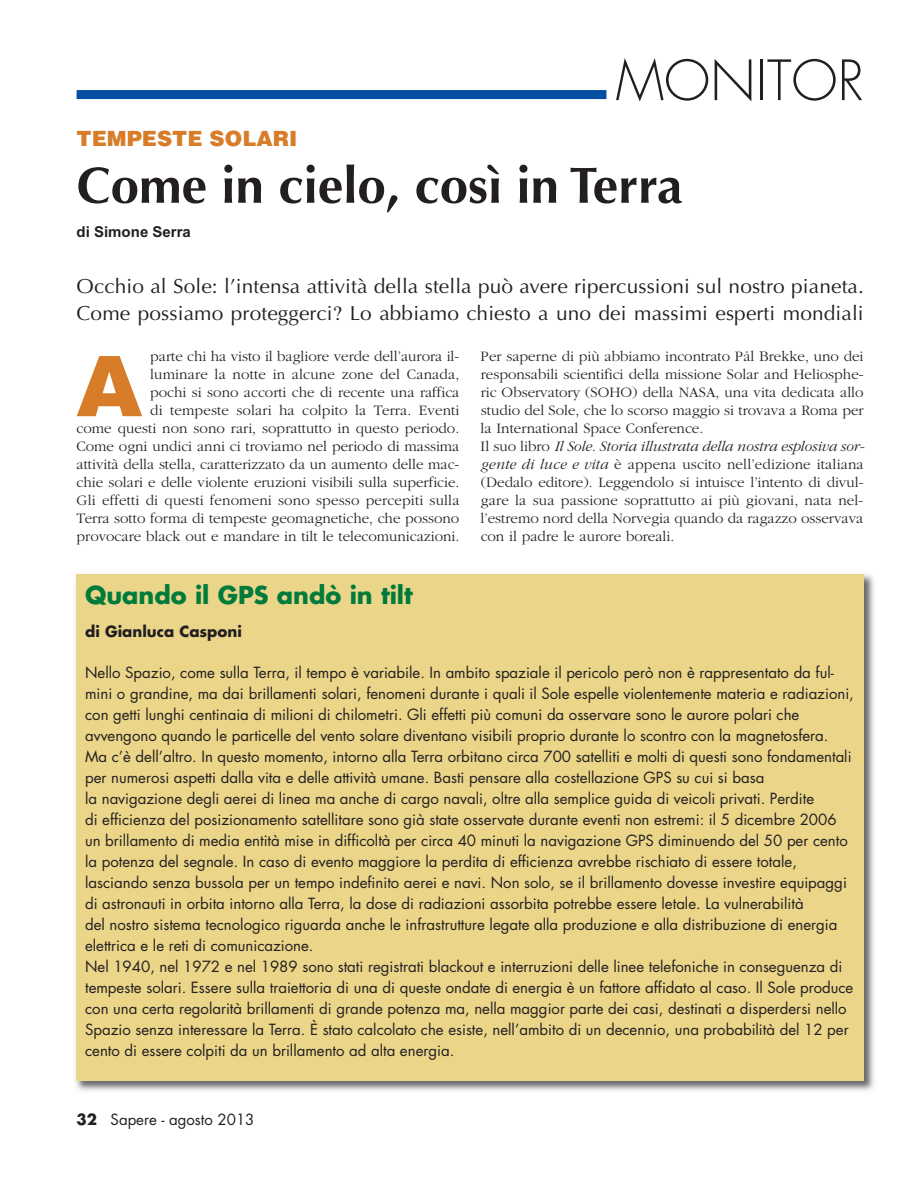
<style>
.page{position:relative;width:915px;height:1191px;background:#fff}
.page>*{position:absolute;margin:0;border:0;box-sizing:border-box;transform-origin:0 0}
.t1{font:900 84px "Arial";color:#d77d2a}
.t2{font:300 54px "Futura";color:#231f20}
.t3{font:700 51px "Optima";color:#231f20}
.t4{font:700 24px "Futura";color:#007b3b}
.t5{font:900 21px "Helvetica";color:#d77d2a}
.t6{font:20.25px/27px "Optima";letter-spacing:.005em;color:#231f20}
.t7{font:15px/21px "Futura";color:#231f20}
.t8{font:300 15px "Garamond";color:#231f20}
.t9{font:italic 300 15px "Garamond";color:#231f20}
.t10{font:700 15px "Futura";color:#231f20}
.t11{font:700 15px "Arial";color:#231f20}
.s1{font-family:"Times"}
.s2{font-style:normal}
.s3{font-style:italic}
.s4{font-weight:700}
</style>
<div class="page">
<img style="left:75px;top:574px;width:799px;height:517px">
<div style="left:77px;top:574px;width:786px;height:506px;background:#ead589"></div>
<div style="left:77px;top:90px;width:529px;height:9px;background:#034ea2"></div>
<h2 class="t2" style="left:615px;top:56px;width:250px">MONITOR</h2>
<h3 class="t5" style="left:77px;top:131px;width:222px">TEMPESTE SOLARI</h3>
<h3 class="t3" style="left:77px;top:164px;width:607px">Come in cielo, così in Terra</h3>
<p class="t11" style="left:77px;top:226px;width:116px">di Simone Serra</p>
<h3 class="t6" style="left:77px;top:275px;width:788px">Occhio al Sole: l’intensa attività della stella può avere ripercussioni sul nostro pianeta.<br>Come possiamo proteggerci<span class="s1">?</span> Lo abbiamo chiesto a uno dei massimi esperti mondiali</h3>
<h1 class="t1" style="left:77px;top:338px;width:67px">A</h1>
<p class="t8" style="left:150px;top:350px;width:310px">parte chi ha visto il bagliore verde dell’aurora il-</p>
<p class="t8" style="left:480px;top:350px;width:384px">Per saperne di più abbiamo incontrato Pål Brekke, uno dei</p>
<p class="t8" style="left:150px;top:368px;width:310px">luminare la notte in alcune zone del Canada,</p>
<p class="t8" style="left:480px;top:368px;width:384px">responsabili scientifici della missione Solar and Heliosphe-</p>
<p class="t8" style="left:150px;top:386px;width:310px">pochi si sono accorti che di recente una raffica</p>
<p class="t8" style="left:480px;top:386px;width:384px">ric Observatory (SOHO) della NASA, una vita dedicata allo</p>
<p class="t8" style="left:150px;top:404px;width:311px">di tempeste solari ha colpito la Terra. Eventi</p>
<p class="t8" style="left:480px;top:404px;width:384px">studio del Sole, che lo scorso maggio si trovava a Roma per</p>
<p class="t8" style="left:77px;top:422px;width:384px">come questi non sono rari, soprattutto in questo periodo.</p>
<p class="t8" style="left:480px;top:422px;width:224px">la International Space Conference.</p>
<p class="t8" style="left:77px;top:440px;width:384px">Come ogni undici anni ci troviamo nel periodo di massima</p>
<p class="t9" style="left:480px;top:440px;width:385px"><span class="s2">Il suo libro</span> Il Sole. Storia illustrata della nostra esplosiva sor-</p>
<p class="t8" style="left:77px;top:458px;width:384px">attività della stella, caratterizzato da un aumento delle mac-</p>
<p class="t8" style="left:480px;top:458px;width:384px"><span class="s3">gente di luce e vita</span> è appena uscito nell’edizione italiana</p>
<p class="t8" style="left:77px;top:476px;width:384px">chie solari e delle violente eruzioni visibili sulla superficie.</p>
<p class="t8" style="left:480px;top:476px;width:384px">(Dedalo editore). Leggendolo si intuisce l’intento di divul-</p>
<p class="t8" style="left:77px;top:494px;width:384px">Gli effetti di questi fenomeni sono spesso percepiti sulla</p>
<p class="t8" style="left:480px;top:494px;width:384px">gare la sua passione soprattutto ai più giovani, nata nel-</p>
<p class="t8" style="left:77px;top:512px;width:384px">Terra sotto forma di tempeste geomagnetiche, che possono</p>
<p class="t8" style="left:480px;top:512px;width:384px">l’estremo nord della Norvegia quando da ragazzo osservava</p>
<p class="t8" style="left:77px;top:530px;width:384px">provocare black out e mandare in tilt le telecomunicazioni.</p>
<p class="t8" style="left:480px;top:530px;width:195px">con il padre le aurore boreali.</p>
<h3 class="t4" style="left:85px;top:584px;width:329px">Quando il GPS andò in tilt</h3>
<p class="t10" style="left:85px;top:625px;width:158px">di Gianluca Casponi</p>
<p class="t7" style="left:85px;top:663px;width:770px">Nello Spazio, come sulla Terra, il tempo è variabile. In ambito spaziale il pericolo però non è rappresentato da ful&shy;mini o grandine, ma dai brillamenti solari, fenomeni durante i quali il Sole espelle violentemente materia e radiazioni, con getti lunghi centinaia di milioni di chilometri. Gli effetti più comuni da osservare sono le aurore polari che avvengono quando le particelle del vento solare diventano visibili proprio durante lo scontro con la magnetosfera.<br>Ma c’è dell’altro. In questo momento, intorno alla Terra orbitano circa 700 satelliti e molti di questi sono fondamentali per numerosi aspetti dalla vita e delle attività umane. Basti pensare alla costellazione GPS su cui si basa<br>la navigazione degli aerei di linea ma anche di cargo navali, oltre alla semplice guida di veicoli privati. Perdite<br>di efficienza del posizionamento satellitare sono già state osservate durante eventi non estremi: il 5 dicembre 2006 un brillamento di media entità mise in difficoltà per circa 40 minuti la navigazione GPS diminuendo del 50 per cento la potenza del segnale. In caso di evento maggiore la perdita di efficienza avrebbe rischiato di essere totale, lasciando senza bussola per un tempo indefinito aerei e navi. Non solo, se il brillamento dovesse investire equipaggi di astronauti in orbita intorno alla Terra, la dose di radiazioni assorbita potrebbe essere letale. La vulnerabilità<br>del nostro sistema tecnologico riguarda anche le infrastrutture legate alla produzione e alla distribuzione di energia elettrica e le reti di comunicazione.<br>Nel 1940, nel 1972 e nel 1989 sono stati registrati blackout e interruzioni delle linee telefoniche in conseguenza di tempeste solari. Essere sulla traiettoria di una di queste ondate di energia è un fattore affidato al caso. Il Sole produce con una certa regolarità brillamenti di grande potenza ma, nella maggior parte dei casi, destinati a disperdersi nello Spazio senza interessare la Terra. È stato calcolato che esiste, nell’ambito di un decennio, una probabilità del 12 per cento di essere colpiti da un brillamento ad alta energia.</p>
<p class="t7" style="left:77px;top:1110px;width:179px"><span class="s4">32</span> Sapere - agosto 2013</p>
</div>
